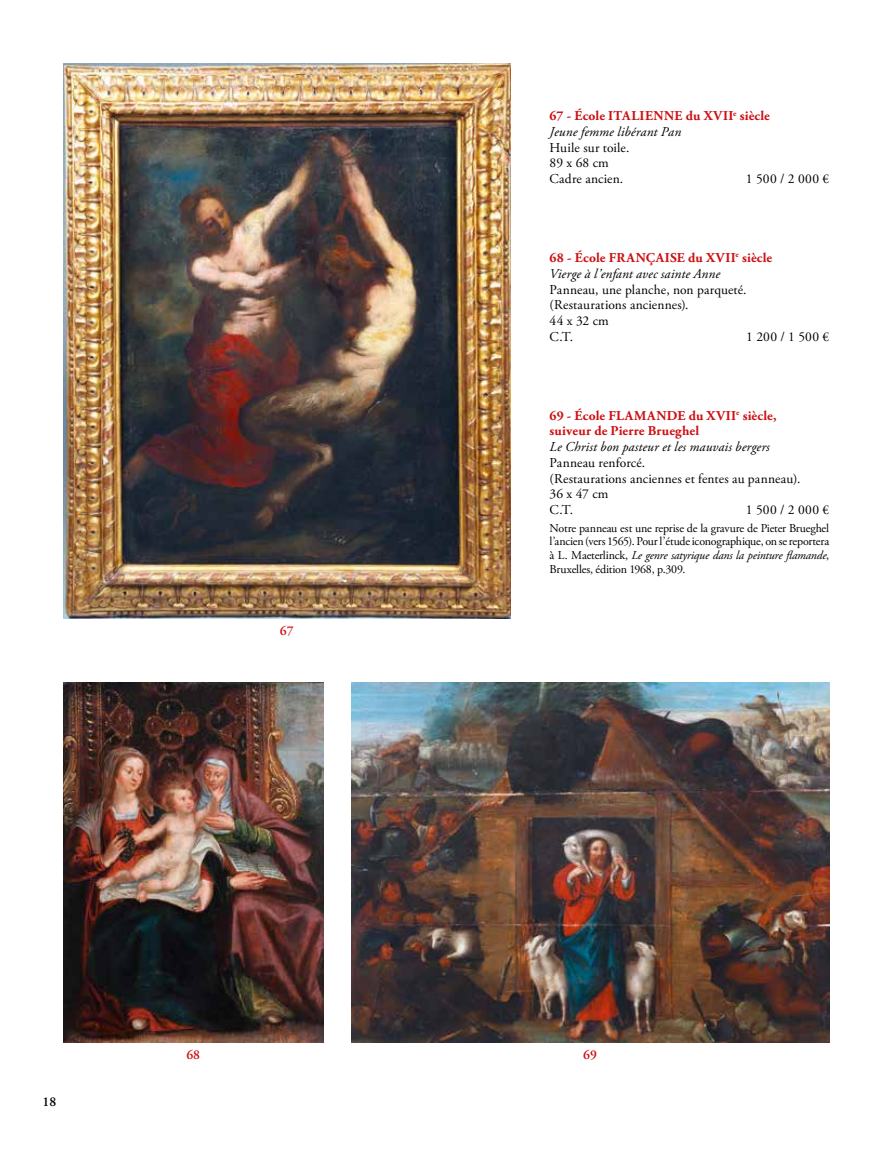
<style>
.page{position:relative;width:893px;height:1149px;background:#fff}
.page>*{position:absolute;margin:0;border:0;box-sizing:border-box;transform-origin:0 0}
.t1{font:13.5px/15.8px "Adobe Garamond Pro";letter-spacing:.01em;color:#000}
.t2{font:700 13.5px/15.8px "Adobe Garamond Pro";letter-spacing:.02em;color:#cd1013}
.t3{font:italic 13.5px "Adobe Garamond Pro";letter-spacing:.01em;color:#000}
.t4{font:600 13.5px "Adobe Garamond Pro";color:#cd1013}
.t5{font:600 13.5px "Adobe Garamond Pro";color:#000}
.t6{font:12px/13.5px "Adobe Garamond Pro";letter-spacing:-.015em;color:#000;text-align:justify}
.s1{font-weight:400;font-style:italic;color:#000}
.s2{font-style:italic}
</style>
<div class="page">
<img style="left:63px;top:64px;width:447px;height:554px">
<img style="left:63px;top:682px;width:260px;height:360px">
<img style="left:351px;top:682px;width:478px;height:360px">
<p class="t4" style="left:280px;top:623px;width:15px">67</p>
<p class="t2" style="left:550px;top:108px;width:222px">67 - École ITALIENNE du XVII<sup>e</sup> siècle<br><span class="s1">Jeune femme libérant Pan</span></p>
<p class="t1" style="left:550px;top:140px;width:81px">Huile sur toile.<br>89 x 68 cm<br>Cadre ancien.</p>
<p class="t1" style="left:746px;top:171px;width:85px">1 500 / 2 000 €</p>
<p class="t2" style="left:550px;top:250px;width:224px">68 - École FRANÇAISE du XVII<sup>e</sup> siècle<br><span class="s1">Vierge à l’enfant avec sainte Anne</span></p>
<p class="t1" style="left:550px;top:282px;width:199px">Panneau, une planche, non parqueté. (Restaurations anciennes).<br>44 x 32 cm<br>C.T.</p>
<p class="t1" style="left:746px;top:329px;width:84px">1 200 / 1 500 €</p>
<p class="t2" style="left:550px;top:407px;width:228px">69 - École FLAMANDE du XVII<sup>e</sup> siècle, suiveur de Pierre Brueghel</p>
<p class="t3" style="left:550px;top:438px;width:222px">Le Christ bon pasteur et les mauvais bergers</p>
<p class="t1" style="left:550px;top:455px;width:252px">Panneau renforcé.<br>(Restaurations anciennes et fentes au panneau).<br>36 x 47 cm<br>C.T.</p>
<p class="t1" style="left:746px;top:502px;width:85px">1 500 / 2 000 €</p>
<p class="t6" style="left:550px;top:521px;width:281px">Notre panneau est une reprise de la gravure de Pieter Brueghel l’ancien (vers 1565). Pour l’étude iconographique, on se reportera à L. Maeterlinck, <span class="s2">Le genre satyrique dans la peinture flamande</span>, Bruxelles, édition 1968, p.309.</p>
<p class="t5" style="left:43px;top:1093px;width:15px">18</p>
<p class="t4" style="left:186px;top:1046px;width:15px">68</p>
<p class="t4" style="left:583px;top:1046px;width:15px">69</p>
</div>
